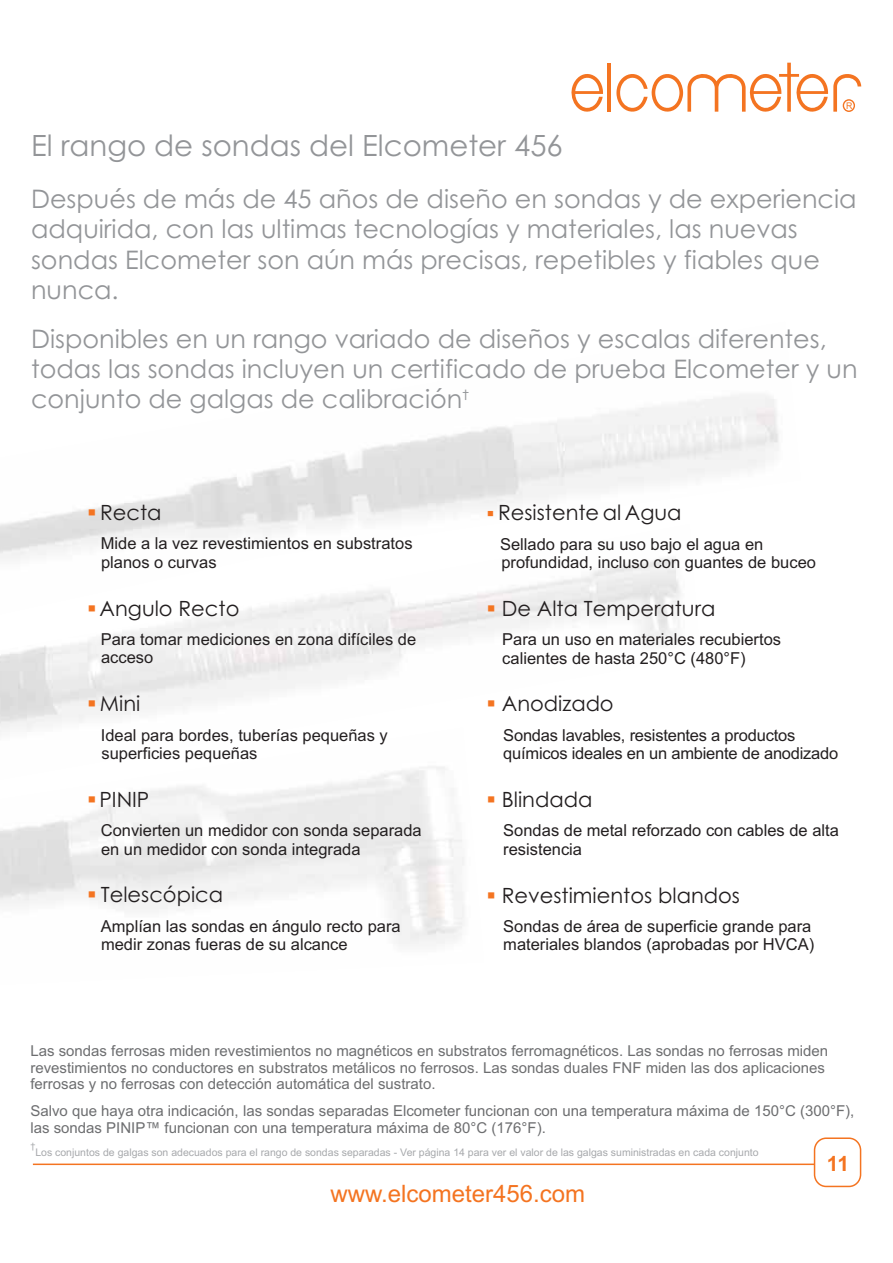
<style>
.page{position:relative;width:893px;height:1263px;background:#fff}
.page>*{position:absolute;margin:0;border:0;box-sizing:border-box;transform-origin:0 0}
.t1{font:29.25px "Century Gothic";color:#939598}
.t2{font:25.5px/30.5px "Century Gothic";color:#939598}
.t3{font:24px "Arial";color:#f47421}
.t4{font:21px "Century Gothic";color:#231f20}
.t5{font:700 21px "Arial";color:#f47421}
.t6{font:16.5px/18.5px "Arial";color:#231f20}
.t7{font:15px/16.8px "Arial";color:#6d6e70}
.t8{font:12px "Arial";color:#939598}
.t9{font:10.5px "Arial";color:#a7a9ac}
.t10{font:9.15px "Arial";color:#f47421;scale:.96 1}
.t11{font:9px "Arial";color:#a7a9ac}
</style>
<div class="page">
<hr style="left:607px;top:63px;width:4px;height:49px;background:#f47421">
<svg style="left:571px;top:74px;width:32px;height:38px"></svg>
<svg style="left:616px;top:63px;width:245px;height:49px"></svg>
<hr style="left:33px;top:1163px;width:818px;height:2px;background:#f47421">
<div style="left:814px;top:1138px;width:47px;height:48px;background:#fff;border-radius:12px"></div>
<div style="left:814px;top:1137px;width:47px;height:50px;border:2px solid #f47421;border-radius:12px"></div>
<svg style="left:89px;top:509px;width:6px;height:7px"></svg>
<svg style="left:89px;top:701px;width:6px;height:6px"></svg>
<svg style="left:89px;top:892px;width:6px;height:6px"></svg>
<svg style="left:488px;top:511px;width:5px;height:5px"></svg>
<svg style="left:488px;top:605px;width:6px;height:6px"></svg>
<p class="t10" style="left:846px;top:102px;width:8px">R</p>
<h1 class="t1" style="left:31px;top:135px;width:533px">El rango de sondas del Elcometer 456</h1>
<h2 class="t2" style="left:31px;top:186px;width:827px">Después de más de 45 años de diseño en sondas y de experiencia adquirida, con las ultimas tecnologías y materiales, las nuevas sondas Elcometer son aún más precisas, repetibles y fiables que nunca.</h2>
<h2 class="t2" style="left:31px;top:326px;width:828px">Disponibles en un rango variado de diseños y escalas diferentes, todas las sondas incluyen un certificado de prueba Elcometer y un</h2>
<p class="t8" style="left:462px;top:389px;width:8px">†</p>
<h2 class="t2" style="left:31px;top:386px;width:433px">conjunto de galgas de calibración</h2>
<p class="t4" style="left:100px;top:505px;width:63px">Recta</p>
<p class="t6" style="left:101px;top:536px;width:313px">Mide a la vez revestimientos en substratos planos o curvas</p>
<p class="t4" style="left:100px;top:600px;width:141px">Angulo Recto</p>
<p class="t6" style="left:101px;top:632px;width:317px">Para tomar mediciones en zona difíciles de acceso</p>
<p class="t4" style="left:100px;top:696px;width:42px">Mini</p>
<p class="t6" style="left:101px;top:727px;width:289px">Ideal para bordes, tuberías pequeñas y superficies pequeñas</p>
<p class="t4" style="left:100px;top:791px;width:51px">PINIP</p>
<p class="t6" style="left:101px;top:823px;width:322px">Convierten un medidor con sonda separada en un medidor con sonda integrada</p>
<p class="t4" style="left:101px;top:887px;width:124px">Telescópica</p>
<p class="t6" style="left:101px;top:918px;width:301px">Amplían las sondas en ángulo recto para medir zonas fueras de su alcance</p>
<p class="t4" style="left:498px;top:505px;width:185px">Resistente al Agua</p>
<p class="t6" style="left:500px;top:536px;width:317px">Sellado para su uso bajo el agua en profundidad, incluso con guantes de buceo</p>
<p class="t4" style="left:502px;top:600px;width:215px">De Alta Temperatura</p>
<p class="t6" style="left:502px;top:632px;width:280px">Para un uso en materiales recubiertos calientes de hasta 250°C (480°F)</p>
<p class="t4" style="left:502px;top:696px;width:113px">Anodizado</p>
<p class="t6" style="left:503px;top:727px;width:337px">Sondas lavables, resistentes a productos químicos ideales en un ambiente de anodizado</p>
<p class="t4" style="left:502px;top:791px;width:92px">Blindada</p>
<p class="t6" style="left:503px;top:823px;width:337px">Sondas de metal reforzado con cables de alta resistencia</p>
<p class="t4" style="left:502px;top:887px;width:240px">Revestimientos blandos</p>
<p class="t6" style="left:503px;top:918px;width:312px">Sondas de área de superficie grande para materiales blandos (aprobadas por HVCA)</p>
<p class="t7" style="left:30px;top:1044px;width:799px">Las sondas ferrosas miden revestimientos no magnéticos en substratos ferromagnéticos. Las sondas no ferrosas miden revestimientos no conductores en substratos metálicos no ferrosos. Las sondas duales FNF miden las dos aplicaciones ferrosas y no ferrosas con detección automática del sustrato.</p>
<p class="t7" style="left:30px;top:1104px;width:826px">Salvo que haya otra indicación, las sondas separadas Elcometer funcionan con una temperatura máxima de 150°C (300°F), las sondas PINIP™ funcionan con una temperatura máxima de 80°C (176°F).</p>
<p class="t11" style="left:30px;top:1142px;width:7px">†</p>
<p class="t9" style="left:35px;top:1148px;width:725px">Los conjuntos de galgas son adecuados para el rango de sondas separadas - Ver página 14 para ver el valor de las galgas suministradas en cada conjunto</p>
<p class="t5" style="left:827px;top:1151px;width:24px">11</p>
<h3 class="t3" style="left:330px;top:1185px;width:256px">www.elcometer456.com</h3>
</div>
